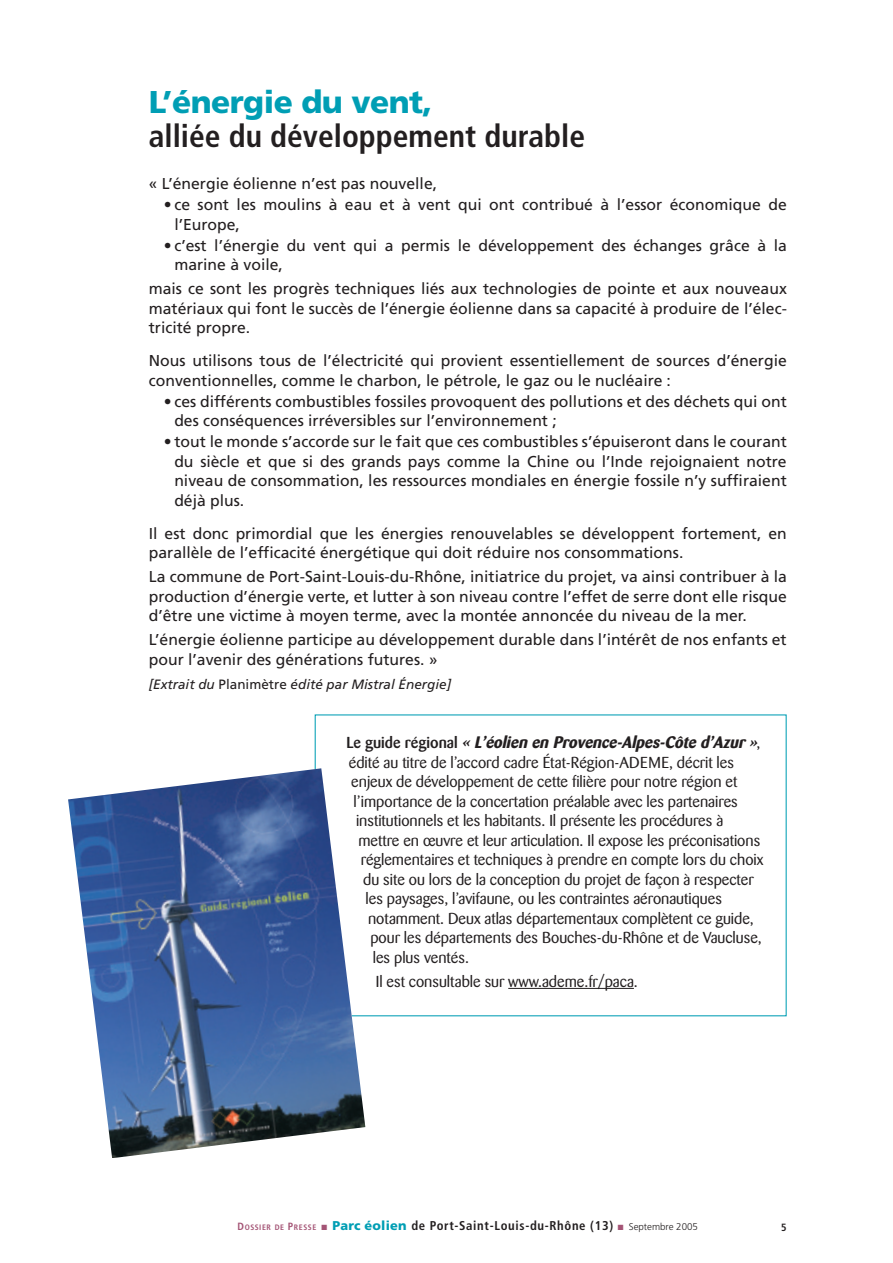
<style>
.page{position:relative;width:893px;height:1263px;background:#fff}
.page>*{position:absolute;margin:0;border:0;box-sizing:border-box;transform-origin:0 0}
.t1{font:700 condensed 31.5px "Frutiger";color:#231f20}
.t2{font:900 31.5px "Frutiger";letter-spacing:-.02em;color:#009eb4}
.t3{font:italic 700 16.5px "Barmeno";color:#231f20}
.t4{font:15.75px/19.5px "Frutiger";color:#231f20}
.t5{font:15.75px "Barmeno";color:#231f20}
.t6{font:italic 13.5px "Frutiger";color:#231f20}
.t7{font:700 condensed 12.75px "Frutiger";letter-spacing:.05em;color:#231f20}
.t8{font:700 condensed 10.5px "Frutiger";color:#231f20}
.s1{font-style:normal}
.s2{font-weight:500;font-style:normal;font-size:15.75px}
.s3{font-weight:400;font-style:normal;font-size:15.75px}
.s4{font-size:10.5px;color:#a45475}
.s5{font-size:7.8px;color:#a45475}
.s6{color:#a45475}
.s7{font-weight:900;font-stretch:normal;color:#009eb4}
.s8{font-weight:300;font-stretch:normal;font-size:9.75px}
</style>
<div class="page">
<hr style="left:508px;top:988px;width:31px;height:1px;background:#231f20">
<hr style="left:538px;top:988px;width:96px;height:1px;background:#231f20">
<img style="left:68px;top:768px;width:297px;height:390px">
<h1 class="t2" style="left:149px;top:89px;width:285px">L’énergie du vent,</h1>
<h1 class="t1" style="left:149px;top:124px;width:438px">alliée du développement durable</h1>
<p class="t4" style="left:149px;top:175px;width:290px">« L’énergie éolienne n’est pas nouvelle,</p>
<p class="t4" style="left:174px;top:196px;width:614px;text-indent:-11px">• ce sont les moulins à eau et à vent qui ont contribué à l’essor économique de l’Europe,</p>
<p class="t4" style="left:174px;top:237px;width:614px;text-indent:-11px">• c’est l’énergie du vent qui a permis le développement des échanges grâce à la marine à voile,</p>
<p class="t4" style="left:149px;top:280px;width:640px;text-align:justify">mais ce sont les progrès techniques liés aux technologies de pointe et aux nouveaux matériaux qui font le succès de l’énergie éolienne dans sa capacité à produire de l’élec&shy;tricité propre.</p>
<p class="t4" style="left:149px;top:352px;width:639px">Nous utilisons tous de l’électricité qui provient essentiellement de sources d’énergie conventionnelles, comme le charbon, le pétrole, le gaz ou le nucléaire :</p>
<p class="t4" style="left:174px;top:393px;width:614px;text-indent:-11px">• ces différents combustibles fossiles provoquent des pollutions et des déchets qui ont des conséquences irréversibles sur l’environnement ;</p>
<p class="t4" style="left:174px;top:433px;width:614px;text-align:justify;text-indent:-11px">• tout le monde s’accorde sur le fait que ces combustibles s’épuiseront dans le courant du siècle et que si des grands pays comme la Chine ou l’Inde rejoignaient notre niveau de consommation, les ressources mondiales en énergie fossile n’y suffiraient déjà plus.</p>
<p class="t4" style="left:149px;top:525px;width:639px">Il est donc primordial que les énergies renouvelables se développent fortement, en parallèle de l’efficacité énergétique qui doit réduire nos consommations.</p>
<p class="t4" style="left:149px;top:568px;width:640px;text-align:justify">La commune de Port-Saint-Louis-du-Rhône, initiatrice du projet, va ainsi contribuer à la production d’énergie verte, et lutter à son niveau contre l’effet de serre dont elle risque d’être une victime à moyen terme, avec la montée annoncée du niveau de la mer.</p>
<p class="t4" style="left:149px;top:631px;width:639px">L’énergie éolienne participe au développement durable dans l’intérêt de nos enfants et pour l’avenir des générations futures. »</p>
<p class="t6" style="left:149px;top:679px;width:304px">[Extrait du <span class="s1">Planimètre</span> édité par Mistral Énergie]</p>
<p class="t3" style="left:346px;top:734px;width:415px"><span class="s2">L e g u i d e r é g i o n a l</span> « L’éolien en Provence-Alpes-Côte d’Azur »<span class="s3">,</span></p>
<p class="t5" style="left:349px;top:756px;width:387px">édité au titre de l’accord cadre État-Région-ADEME, décrit les</p>
<p class="t5" style="left:351px;top:775px;width:388px">enjeux de développement de cette filière pour notre région et</p>
<p class="t5" style="left:354px;top:795px;width:386px">l’importance de la concertation préalable avec les partenaires</p>
<p class="t5" style="left:356px;top:814px;width:369px">institutionnels et les habitants. Il présente les procédures à</p>
<p class="t5" style="left:358px;top:834px;width:403px">mettre en œuvre et leur articulation. Il expose les préconisations</p>
<p class="t5" style="left:361px;top:853px;width:404px">réglementaires et techniques à prendre en compte lors du choix</p>
<p class="t5" style="left:363px;top:873px;width:392px">du site ou lors de la conception du projet de façon à respecter</p>
<p class="t5" style="left:366px;top:892px;width:358px">les paysages, l’avifaune, ou les contraintes aéronautiques</p>
<p class="t5" style="left:368px;top:912px;width:387px">notamment. Deux atlas départementaux complètent ce guide,</p>
<p class="t5" style="left:370px;top:931px;width:393px">pour les départements des Bouches-du-Rhône et de Vaucluse,</p>
<p class="t5" style="left:373px;top:951px;width:98px">les plus ventés.</p>
<p class="t5" style="left:376px;top:975px;width:264px">Il est consultable sur www.ademe.fr/paca.</p>
<p class="t7" style="left:238px;top:1221px;width:462px"><span class="s4">D</span><span class="s5">OSSIER DE</span> <span class="s4">P</span><span class="s5">RESSE</span> <span class="s6">■</span> <span class="s7">Parc éolien</span> de Port-Saint-Louis-du-Rhône (13) <span class="s6">■</span> <span class="s8">Septembre 2005</span></p>
<p class="t8" style="left:781px;top:1223px;width:7px">5</p>
</div>
